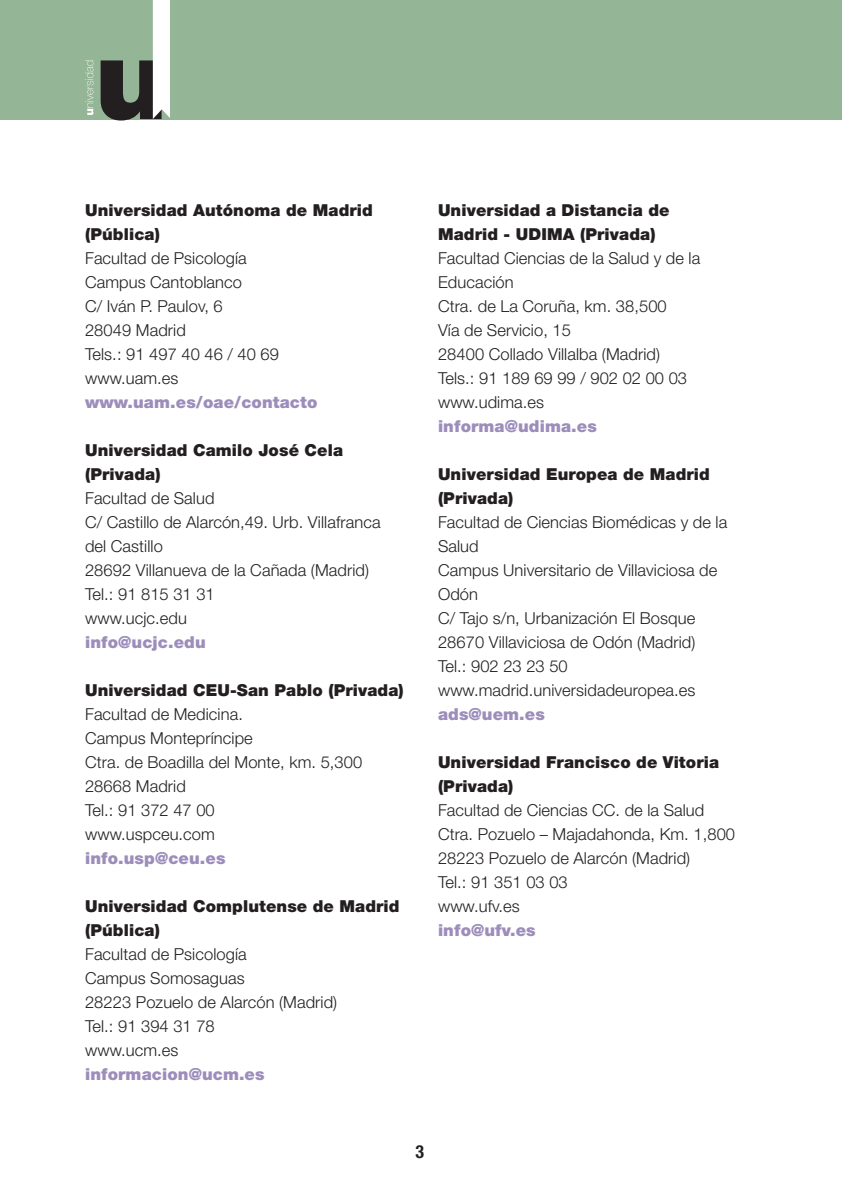
<style>
.page{position:relative;width:842px;height:1191px;background:#fff}
.page>*{position:absolute;margin:0;border:0;box-sizing:border-box;transform-origin:0 0}
.t1{font:700 condensed 18px "Helvetica Neue LT Std";color:#231f20}
.texto_corrido{font:300 16.4px/24px "Helvetica Neue LT Std";letter-spacing:.005em;color:#231f20}
.texto_corrido-2{font:900 16.4px/24px "Helvetica Neue LT Std";letter-spacing:.005em;color:#231f20}
.texto_corrido-3{font:900 16.4px "Helvetica Neue LT Std";letter-spacing:.005em;color:#9c8dbb}
</style>
<div class="page">
<div style="left:0;top:0;width:842px;height:119px;background:#94b596"></div>
<svg style="left:85px;top:61px;width:8px;height:54px"></svg>
<svg style="left:101px;top:0;width:69px;height:120px"></svg>
<p class="texto_corrido-2" style="left:85px;top:198px;width:289px">Universidad Autónoma de Madrid (Pública)</p>
<p class="texto_corrido" style="left:85px;top:246px;width:163px">Facultad de Psicología</p>
<p class="texto_corrido" style="left:85px;top:270px;width:158px">Campus Cantoblanco</p>
<p class="texto_corrido" style="left:85px;top:294px;width:139px">C/ Iván P. Paulov, 6</p>
<p class="texto_corrido" style="left:85px;top:318px;width:102px">28049 Madrid</p>
<p class="texto_corrido" style="left:85px;top:342px;width:195px">Tels.: 91 497 40 46 / 40 69</p>
<p class="texto_corrido" style="left:85px;top:366px;width:95px">www.uam.es</p>
<p class="texto_corrido-3" style="left:85px;top:392px;width:234px">www.uam.es/oae/contacto</p>
<p class="texto_corrido-2" style="left:85px;top:438px;width:260px">Universidad Camilo José Cela (Privada)</p>
<p class="texto_corrido" style="left:85px;top:486px;width:131px">Facultad de Salud</p>
<p class="texto_corrido" style="left:85px;top:510px;width:297px">C/ Castillo de Alarcón,49. Urb. Villafranca del Castillo</p>
<p class="texto_corrido" style="left:85px;top:558px;width:286px">28692 Villanueva de la Cañada (Madrid)</p>
<p class="texto_corrido" style="left:85px;top:582px;width:131px">Tel.: 91 815 31 31</p>
<p class="texto_corrido" style="left:85px;top:606px;width:103px">www.ucjc.edu</p>
<p class="texto_corrido-3" style="left:85px;top:632px;width:122px">info@ucjc.edu</p>
<p class="texto_corrido-2" style="left:85px;top:678px;width:320px">Universidad CEU-San Pablo (Privada)</p>
<p class="texto_corrido" style="left:85px;top:702px;width:159px">Facultad de Medicina.</p>
<p class="texto_corrido" style="left:85px;top:726px;width:169px">Campus Montepríncipe</p>
<p class="texto_corrido" style="left:85px;top:750px;width:279px">Ctra. de Boadilla del Monte, km. 5,300</p>
<p class="texto_corrido" style="left:85px;top:774px;width:102px">28668 Madrid</p>
<p class="texto_corrido" style="left:85px;top:798px;width:131px">Tel.: 91 372 47 00</p>
<p class="texto_corrido" style="left:85px;top:822px;width:131px">www.uspceu.com</p>
<p class="texto_corrido-3" style="left:85px;top:848px;width:142px">info.usp@ceu.es</p>
<p class="texto_corrido-2" style="left:85px;top:894px;width:316px">Universidad Complutense de Madrid (Pública)</p>
<p class="texto_corrido" style="left:85px;top:942px;width:163px">Facultad de Psicología</p>
<p class="texto_corrido" style="left:85px;top:966px;width:161px">Campus Somosaguas</p>
<p class="texto_corrido" style="left:85px;top:990px;width:254px">28223 Pozuelo de Alarcón (Madrid)</p>
<p class="texto_corrido" style="left:85px;top:1014px;width:131px">Tel.: 91 394 31 78</p>
<p class="texto_corrido" style="left:85px;top:1038px;width:95px">www.ucm.es</p>
<p class="texto_corrido-3" style="left:85px;top:1064px;width:181px">informacion@ucm.es</p>
<p class="texto_corrido-2" style="left:438px;top:198px;width:233px">Universidad a Distancia de<br>Madrid - UDIMA (Privada)</p>
<p class="texto_corrido" style="left:438px;top:246px;width:264px">Facultad Ciencias de la Salud y de la<br>Educación</p>
<p class="texto_corrido" style="left:438px;top:294px;width:230px">Ctra. de La Coruña, km. 38,500</p>
<p class="texto_corrido" style="left:438px;top:318px;width:134px">Vía de Servicio, 15</p>
<p class="texto_corrido" style="left:438px;top:342px;width:224px">28400 Collado Villalba (Madrid)</p>
<p class="texto_corrido" style="left:438px;top:366px;width:251px">Tels.: 91 189 69 99 / 902 02 00 03</p>
<p class="texto_corrido" style="left:438px;top:390px;width:108px">www.udima.es</p>
<p class="texto_corrido-3" style="left:438px;top:416px;width:160px">informa@udima.es</p>
<p class="texto_corrido-2" style="left:438px;top:462px;width:273px">Universidad Europea de Madrid (Privada)</p>
<p class="texto_corrido" style="left:438px;top:510px;width:291px">Facultad de Ciencias Biomédicas y de la<br>Salud</p>
<p class="texto_corrido" style="left:438px;top:558px;width:281px">Campus Universitario de Villaviciosa de<br>Odón</p>
<p class="texto_corrido" style="left:438px;top:606px;width:259px">C/ Tajo s/n, Urbanización El Bosque</p>
<p class="texto_corrido" style="left:438px;top:630px;width:259px">28670 Villaviciosa de Odón (Madrid)</p>
<p class="texto_corrido" style="left:438px;top:654px;width:131px">Tel.: 902 23 23 50</p>
<p class="texto_corrido" style="left:438px;top:678px;width:259px">www.madrid.universidadeuropea.es</p>
<p class="texto_corrido-3" style="left:438px;top:704px;width:108px">ads@uem.es</p>
<p class="texto_corrido-2" style="left:438px;top:750px;width:283px">Universidad Francisco de Vitoria (Privada)</p>
<p class="texto_corrido" style="left:438px;top:798px;width:268px">Facultad de Ciencias CC. de la Salud</p>
<p class="texto_corrido" style="left:438px;top:822px;width:299px">Ctra. Pozuelo – Majadahonda, Km. 1,800</p>
<p class="texto_corrido" style="left:438px;top:846px;width:254px">28223 Pozuelo de Alarcón (Madrid)</p>
<p class="texto_corrido" style="left:438px;top:870px;width:131px">Tel.: 91 351 03 03</p>
<p class="texto_corrido" style="left:438px;top:894px;width:83px">www.ufv.es</p>
<p class="texto_corrido-3" style="left:438px;top:920px;width:99px">info@ufv.es</p>
<p class="t1" style="left:415px;top:1141px;width:10px">3</p>
</div>
